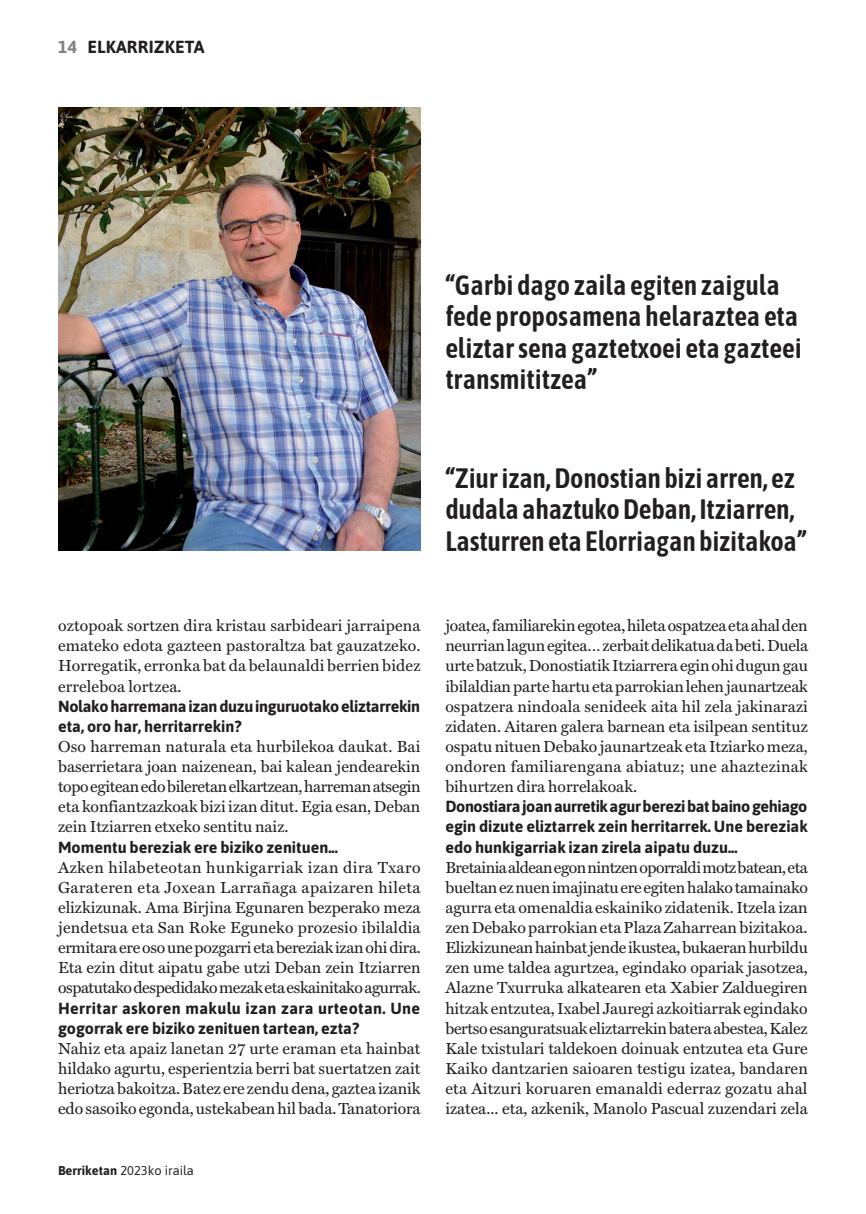
<style>
.page{position:relative;width:866px;height:1214px;background:#fff}
.page>*{position:absolute;margin:0;border:0;box-sizing:border-box;transform-origin:0 0}
.entresaka{font:600 28px/31.5px "Asap Condensed";letter-spacing:-.005em;color:#231f20}
.zintillo_orokorra_go{font:700 17.5px "Asap";letter-spacing:.01em;color:#231f20}
.elkarizketa_galdera{font:16.1px/20.1px "Miller Text Roman";color:#231f20;text-align:justify}
.elkarizketa_galdera-2{font:700 16.1px/20.1px "Asap";color:#231f20}
.elkarizketa_galdera-3{font:16.1px/20.1px "Miller Text Roman";letter-spacing:-.025em;color:#231f20}
.elkarizketa_galdera-4{font:700 16.1px/20.1px "Asap";letter-spacing:.025em;color:#231f20}
.etakitto_eta_data_ez{font:12.78px "Asap";color:#231f20}
.s1{color:#808285}
.s2{font-weight:700}
</style>
<div class="page">
<img style="left:58px;top:108px;width:362px;height:443px">
<p class="zintillo_orokorra_go" style="left:58px;top:34px;width:148px"><span class="s1">14</span> ELKARRIZKETA</p>
<p class="entresaka" style="left:445px;top:268px;width:358px">“Garbi dago zaila egiten zaigula fede proposamena helaraztea eta eliztar sena gaztetxoei eta gazteei transmititzea”</p>
<p class="entresaka" style="left:445px;top:461px;width:362px">“Ziur izan, Donostian bizi arren, ez dudala ahaztuko Deban, Itziarren,<br>Lasturren eta Elorriagan bizitakoa”</p>
<p class="elkarizketa_galdera" style="left:58px;top:615px;width:364px">oztopoak sortzen dira kristau sarbideari jarraipena emateko edota gazteen pastoraltza bat gauzatzeko.<br>Horregatik, erronka bat da belaunaldi berrien bidez erreleboa lortzea.</p>
<p class="elkarizketa_galdera-2" style="left:58px;top:695px;width:363px">Nolako harremana izan duzu inguruotako eliztarrekin eta, oro har, herritarrekin?</p>
<p class="elkarizketa_galdera" style="left:58px;top:736px;width:364px">Oso harreman naturala eta hurbilekoa daukat. Bai baserrietara joan naizenean, bai kalean jendearekin topo egitean edo bileretan elkartzean, harreman atsegin eta konfiantzazkoak bizi izan ditut. Egia esan, Deban zein Itziarren etxeko sentitu naiz.</p>
<p class="elkarizketa_galdera-2" style="left:58px;top:836px;width:281px">Momentu bereziak ere biziko zenituen...</p>
<p class="elkarizketa_galdera" style="left:58px;top:857px;width:364px">Azken hilabeteotan hunkigarriak izan dira Txaro Garateren eta Joxean Larrañaga apaizaren hileta elizkizunak. Ama Birjina Egunaren bezperako meza jendetsua eta San Roke Eguneko prozesio ibilaldia ermitara ere oso une pozgarri eta bereziak izan ohi dira.</p>
<p class="elkarizketa_galdera-3" style="left:58px;top:957px;width:364px">Eta ezin ditut aipatu gabe utzi Deban zein Itziarren ospatutako despedidako mezak eta eskainitako agurrak.</p>
<p class="elkarizketa_galdera-4" style="left:58px;top:997px;width:363px">Herritar askoren makulu izan zara urteotan. Une gogorrak ere biziko zenituen tartean, ezta?</p>
<p class="elkarizketa_galdera" style="left:58px;top:1038px;width:364px">Nahiz eta apaiz lanetan 27 urte eraman eta hainbat hildako agurtu, esperientzia berri bat suertatzen zait heriotza bakoitza. Batez ere zendu dena, gaztea izanik edo sasoiko egonda, ustekabean hil bada. Tanatoriora</p>
<p class="etakitto_eta_data_ez" style="left:58px;top:1161px;width:137px"><span class="s2">Berriketan</span> 2023ko iraila</p>
<p class="elkarizketa_galdera" style="left:445px;top:615px;width:364px">joatea, familiarekin egotea, hileta ospatzea eta ahal den neurrian lagun egitea… zerbait delikatua da beti. Duela urte batzuk, Donostiatik Itziarrera egin ohi dugun gau ibilaldian parte hartu eta parrokian lehen jaunartzeak ospatzera nindoala senideek aita hil zela jakinarazi zidaten. Aitaren galera barnean eta isilpean sentituz ospatu nituen Debako jaunartzeak eta Itziarko meza, ondoren familiarengana abiatuz; une ahaztezinak bihurtzen dira horrelakoak.</p>
<p class="elkarizketa_galdera-2" style="left:445px;top:796px;width:364px;text-align:justify">Donostiara joan aurretik agur berezi bat baino gehiago egin dizute eliztarrek zein herritarrek. Une bereziak edo hunkigarriak izan zirela aipatu duzu...</p>
<p class="elkarizketa_galdera" style="left:445px;top:857px;width:364px">Bretainia aldean egon nintzen oporraldi motz batean, eta bueltan ez nuen imajinatu ere egiten halako tamainako agurra eta omenaldia eskainiko zidatenik. Itzela izan zen Debako parrokian eta Plaza Zaharrean bizitakoa.<br>Elizkizunean hainbat jende ikustea, bukaeran hurbildu zen ume taldea agurtzea, egindako opariak jasotzea, Alazne Txurruka alkatearen eta Xabier Zalduegiren hitzak entzutea, Ixabel Jauregi azkoitiarrak egindako bertso esanguratsuak eliztarrekin batera abestea, Kalez Kale txistulari taldekoen doinuak entzutea eta Gure Kaiko dantzarien saioaren testigu izatea, bandaren eta Aitzuri koruaren emanaldi ederraz gozatu ahal izatea... eta, azkenik, Manolo Pascual zuzendari zela</p>
</div>
